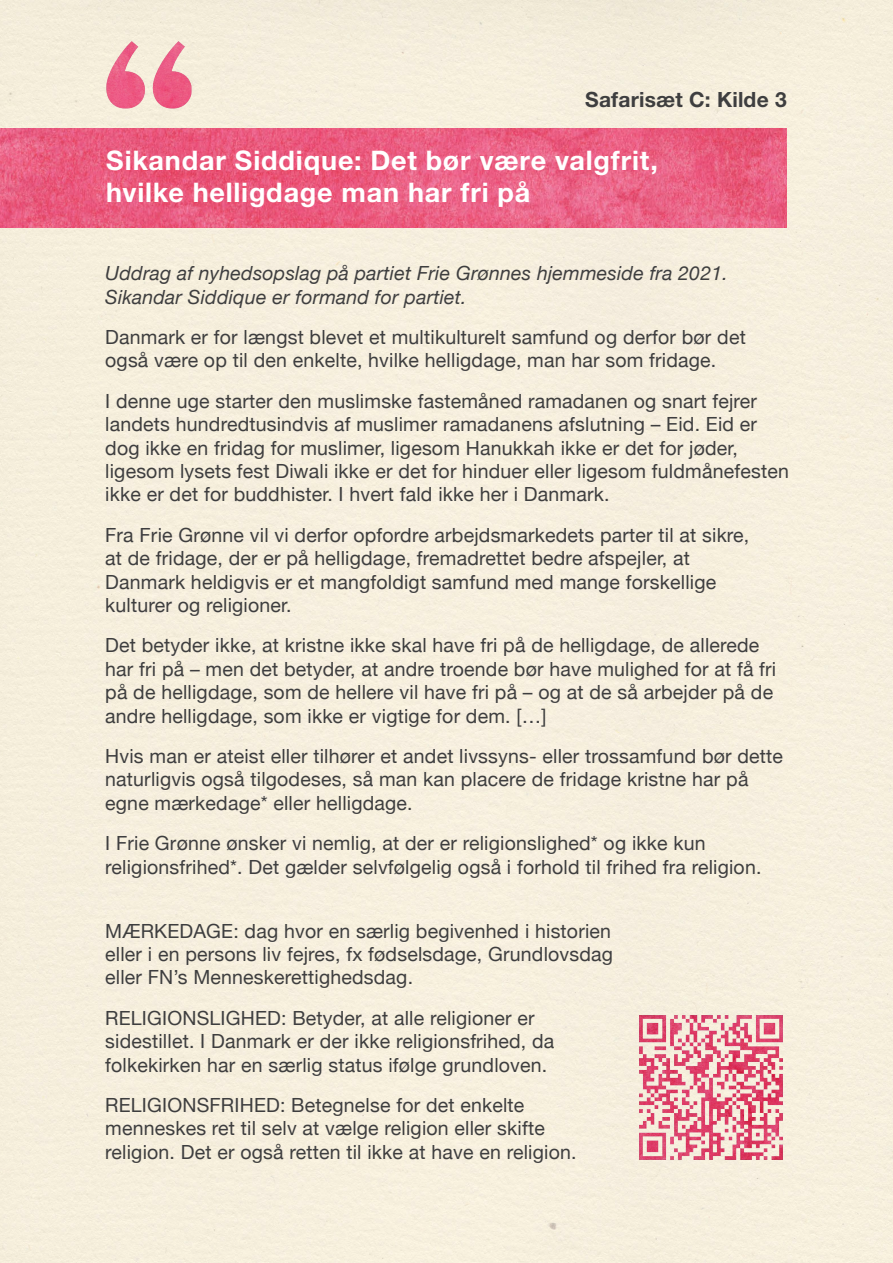
<style>
.page{position:relative;width:893px;height:1263px;background:#f6efdd}
.page>*{position:absolute;margin:0;border:0;box-sizing:border-box;transform-origin:0 0}
.stor_tekst_HVID{font:700 27px/32.4px "Helvetica Neue";letter-spacing:.03em;color:#fff}
.t1{font:700 21px "Helvetica Neue";letter-spacing:.01em;color:#3e3e3f}
.t2{font:19.5px/23.4px "Helvetica Neue";letter-spacing:.01em;color:#3e3e3f}
.t3{font:italic 19.5px/23.4px "Helvetica Neue";letter-spacing:.01em;color:#3e3e3f}
</style>
<div class="page">
<img style="left:0;top:129px;width:787px;height:98px">
<img style="left:85px;top:26px;width:132px;height:109px">
<img style="left:634px;top:1010px;width:155px;height:155px">
<p class="t1" style="left:585px;top:86px;width:203px">Safarisæt C: Kilde 3</p>
<p class="stor_tekst_HVID" style="left:106px;top:143px;width:553px">Sikandar Siddique: Det bør være valgfrit, hvilke helligdage man har fri på</p>
<p class="t3" style="left:105px;top:261px;width:624px">Uddrag af nyhedsopslag på partiet Frie Grønnes hjemmeside fra 2021.<br>Sikandar Siddique er formand for partiet.</p>
<p class="t2" style="left:105px;top:326px;width:642px">Danmark er for længst blevet et multikulturelt samfund og derfor bør det også være op til den enkelte, hvilke helligdage, man har som fridage.</p>
<p class="t2" style="left:105px;top:390px;width:685px">I denne uge starter den muslimske fastemåned ramadanen og snart fejrer landets hundredtusindvis af muslimer ramadanens afslutning – Eid. Eid er dog ikke en fridag for muslimer, ligesom Hanukkah ikke er det for jøder, ligesom lysets fest Diwali ikke er det for hinduer eller ligesom fuldmånefesten ikke er det for buddhister. I hvert fald ikke her i Danmark.</p>
<p class="t2" style="left:105px;top:524px;width:646px">Fra Frie Grønne vil vi derfor opfordre arbejdsmarkedets parter til at sikre, at de fridage, der er på helligdage, fremadrettet bedre afspejler, at Danmark heldigvis er et mangfoldigt samfund med mange forskellige kulturer og religioner.</p>
<p class="t2" style="left:105px;top:635px;width:672px">Det betyder ikke, at kristne ikke skal have fri på de helligdage, de allerede har fri på – men det betyder, at andre troende bør have mulighed for at få fri på de helligdage, som de hellere vil have fri på – og at de så arbejder på de andre helligdage, som ikke er vigtige for dem. […]</p>
<p class="t2" style="left:105px;top:745px;width:679px">Hvis man er ateist eller tilhører et andet livssyns- eller trossamfund bør dette naturligvis også tilgodeses, så man kan placere de fridage kristne har på egne mærkedage* eller helligdage.</p>
<p class="t2" style="left:105px;top:833px;width:658px">I Frie Grønne ønsker vi nemlig, at der er religionslighed* og ikke kun religionsfrihed*. Det gælder selvfølgelig også i forhold til frihed fra religion.</p>
<p class="t2" style="left:105px;top:920px;width:509px;text-align:justify">MÆRKEDAGE: dag hvor en særlig begivenhed i historien eller i en persons liv fejres, fx fødselsdage, Grundlovsdag eller FN’s Menneskerettighedsdag.</p>
<p class="t2" style="left:105px;top:1007px;width:451px">RELIGIONSLIGHED: Betyder, at alle religioner er sidestillet. I Danmark er der ikke religionsfrihed, da folkekirken har en særlig status ifølge grundloven.</p>
<p class="t2" style="left:105px;top:1094px;width:473px">RELIGIONSFRIHED: Betegnelse for det enkelte menneskes ret til selv at vælge religion eller skifte religion. Det er også retten til ikke at have en religion.</p>
</div>
